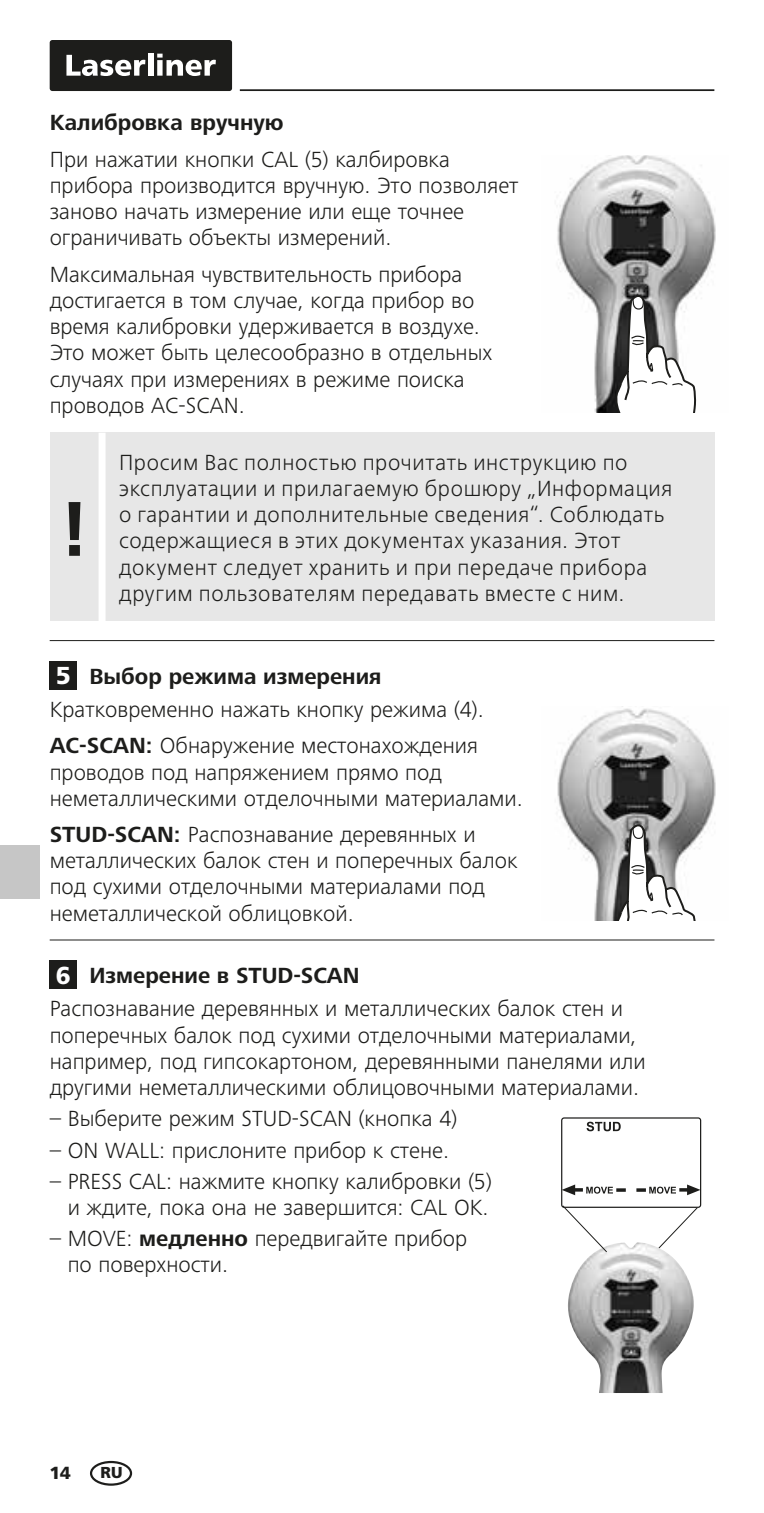
<style>
.page{position:relative;width:764px;height:1513px;background:#fff}
.page>*{position:absolute;margin:0;border:0;box-sizing:border-box;transform-origin:0 0}
.t1{font:700 77px "Frutiger LT Com";color:#1d1d1b}
.t2{font:900 24.5px "Frutiger LT Com";color:#fff}
.t3{font:300 22.75px/26.2px "Frutiger Next LTW1 G";color:#1d1d1b}
.t4{font:300 22.75px/26.2px "Frutiger Next LTW1 G";letter-spacing:.03em;color:#1d1d1b}
.t5{font:700 22.75px "Frutiger Next LTW1 G";color:#1d1d1b}
.t6{font:900 17.5px "Frutiger LT Com";color:#1d1d1b}
.t7{font:900 15.75px "Frutiger LT Com";color:#1d1d1b}
.s1{font-weight:700}
</style>
<div class="page">
<hr style="left:240px;top:89px;width:474px;height:2px;background:#1d1d1b">
<div style="left:50px;top:40px;width:182px;height:51px;background:#1d1d1b;border-radius:3px"></div>
<svg style="left:66px;top:55px;width:79px;height:21px"></svg>
<div style="left:148px;top:53px;width:5px;height:23px;background:#fff"></div>
<svg style="left:157px;top:54px;width:59px;height:22px"></svg>
<hr style="left:50px;top:640px;width:664px;height:1px;background:#1d1d1b">
<hr style="left:50px;top:939px;width:664px;height:2px;background:#1d1d1b">
<div style="left:50px;top:433px;width:664px;height:188px;background:#e7e7e7"></div>
<div style="left:99px;top:433px;width:7px;height:188px;background:#fff"></div>
<div style="left:50px;top:661px;width:27px;height:28px;background:#1d1d1b"></div>
<div style="left:50px;top:960px;width:27px;height:29px;background:#1d1d1b"></div>
<div style="left:0;top:845px;width:40px;height:54px;background:#c6c6c6"></div>
<div style="left:90px;top:1461px;width:42px;height:25px;border:2px solid #1d1d1b;border-radius:50%"></div>
<img style="left:557px;top:156px;width:159px;height:257px">
<svg style="left:615px;top:295px;width:81px;height:118px"></svg>
<img style="left:557px;top:706px;width:159px;height:215px">
<svg style="left:615px;top:824px;width:81px;height:97px"></svg>
<svg style="left:664px;top:1208px;width:34px;height:34px"></svg>
<div style="left:561px;top:1117px;width:140px;height:91px;border:1px solid #1d1d1b;border-radius:2px"></div>
<svg style="left:587px;top:1122px;width:34px;height:9px"></svg>
<svg style="left:616px;top:1188px;width:10px;height:4px"></svg>
<svg style="left:562px;top:1185px;width:51px;height:10px"></svg>
<svg style="left:636px;top:1188px;width:10px;height:4px"></svg>
<svg style="left:649px;top:1185px;width:51px;height:10px"></svg>
<img style="left:568px;top:1242px;width:126px;height:151px">
<svg style="left:562px;top:1205px;width:46px;height:48px"></svg>
<p class="t5" style="left:50px;top:110px;width:236px">Калибровка вручную</p>
<p class="t3" style="left:50px;top:146px;width:470px">При нажатии кнопки CAL (5) калбировка прибора производится вручную. Это позволяет заново начать измерение или еще точнее ограничивать объекты измерений.</p>
<p class="t3" style="left:50px;top:261px;width:444px">Максимальная чувствительность прибора достигается в том случае, когда прибор во время калибровки удерживается в воздухе.<br>Это может быть целесообразно в отдельных случаях при измерениях в режиме поиска проводов AC-SCAN.</p>
<p class="t4" style="left:119px;top:449px;width:555px">Просим Вас полностью прочитать инструкцию по эксплуатации и прилагаемую брошюру „Информация о гарантии и дополнительные сведения“. Соблюдать содержащиеся в этих документах указания. Этот документ следует хранить и при передаче прибора другим пользователям передавать вместе с ним.</p>
<h1 class="t1" style="left:60px;top:484px;width:31px">!</h1>
<p class="t5" style="left:89px;top:663px;width:294px">Выбор режима измерения</p>
<p class="t2" style="left:56px;top:661px;width:16px">5</p>
<p class="t3" style="left:50px;top:691px;width:436px;line-height:36.1px">Кратковременно нажать кнопку режима (4).<br><span class="s1">AC-SCAN:</span> Обнаружение местонахождения</p>
<p class="t3" style="left:50px;top:759px;width:475px">проводов под напряжением прямо под неметаллическими отделочными материалами.</p>
<p class="t3" style="left:50px;top:821px;width:469px"><span class="s1">STUD-SCAN:</span> Распознавание деревянных и металлических балок стен и поперечных балок под сухими отделочными материалами под неметаллической облицовкой.</p>
<p class="t2" style="left:56px;top:960px;width:16px">6</p>
<p class="t3" style="left:50px;top:996px;width:597px">Распознавание деревянных и металлических балок стен и поперечных балок под сухими отделочными материалами, например, под гипсокартоном, деревянными панелями или другими неметаллическими облицовочными материалами.</p>
<p class="t3" style="left:50px;top:1106px;width:409px">– Выберите режим STUD-SCAN (кнопка 4)</p>
<p class="t3" style="left:50px;top:1137px;width:401px">– ON WALL: прислоните прибор к стене.</p>
<p class="t3" style="left:50px;top:1168px;width:444px;text-align:right">– PRESS CAL: нажмите кнопку калибровки (5) и ждите, пока она не завершится: CAL OK.</p>
<p class="t3" style="left:68px;top:1226px;width:401px;text-indent:-18px">– MOVE: <span class="s1">медленно</span> передвигайте прибор по поверхности.</p>
<p class="t5" style="left:89px;top:962px;width:272px">Измерение в STUD-SCAN</p>
<p class="t6" style="left:50px;top:1462px;width:23px">14</p>
<p class="t7" style="left:101px;top:1463px;width:24px">RU</p>
</div>
